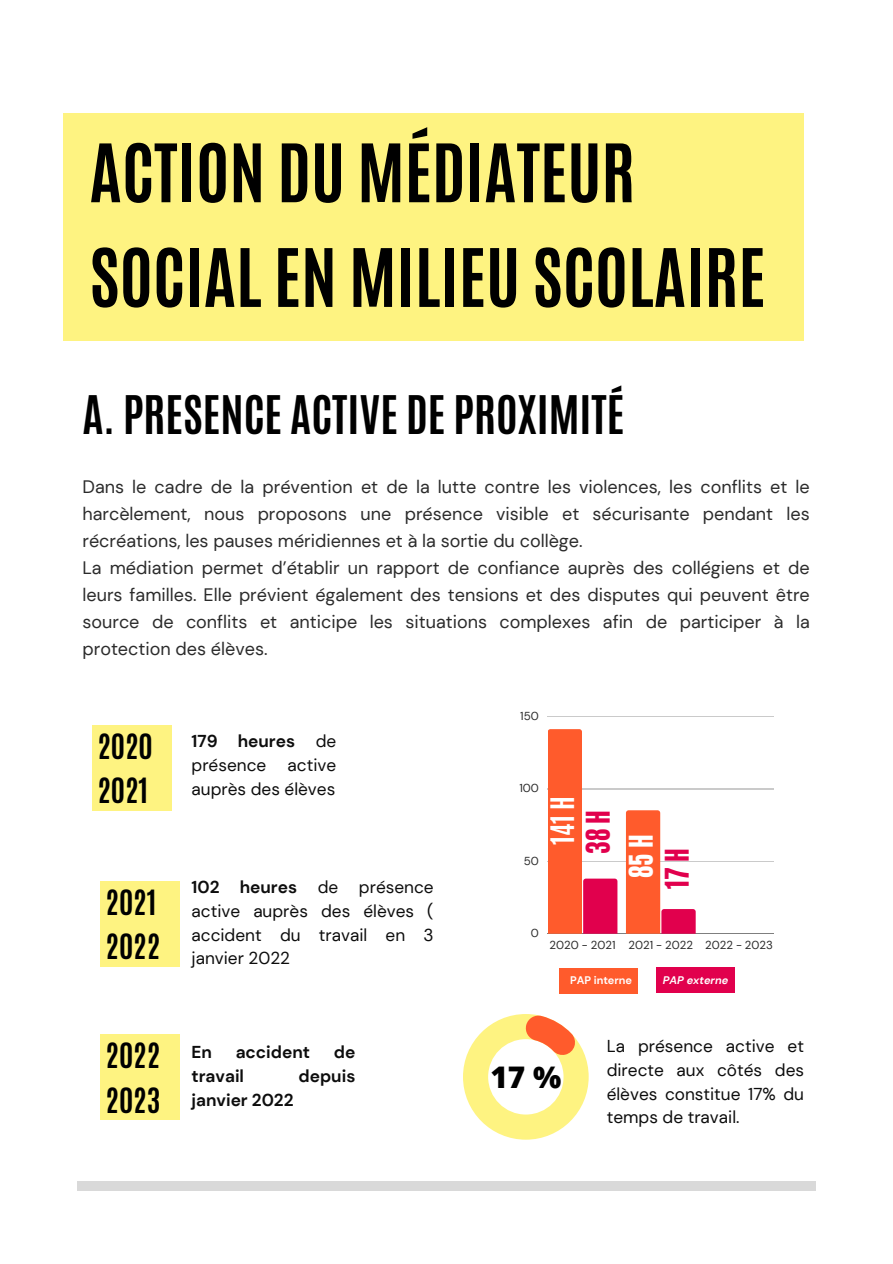
<style>
.page{position:relative;width:893px;height:1264px;background:#fff}
.page>*{position:absolute;margin:0;border:0;box-sizing:border-box;transform-origin:0 0}
.t1{font:700 68.4px/104.7px "Antonio";color:#000}
.t2{font:700 44.4px "Antonio";color:#000}
.t3{font:800 29.7px "Open Sans";color:#000}
.t4{font:700 29.1px "Antonio";color:#000}
.t5{font:27px "CA Generated";letter-spacing:.09em;color:#e1004d}
.t6{font:700 27px "Antonio";color:#fff}
.t7{font:27px "CA Generated";color:#fff}
.t8{font:18px/27px "DM Sans";color:#2b2b2b;text-align:justify}
.t9{font:17.25px/23.7px "DM Sans";color:#0d0d0d;text-align:justify}
.t10{font:700 17.25px "DM Sans";color:#0d0d0d}
.t11{font:11.55px "DM Sans";color:#2b2b2b}
.t12{font:700 10.95px "DM Sans";color:#fff}
.t13{font:italic 700 10.95px "DM Sans";color:#fff}
.s1{font-weight:700}
</style>
<div class="page">
<div style="left:77px;top:1181px;width:738px;height:9px;background:#d9d9d9"></div>
<div style="left:92px;top:725px;width:80px;height:85px;background:#fef381"></div>
<div style="left:100px;top:881px;width:80px;height:85px;background:#fef381"></div>
<div style="left:100px;top:1034px;width:80px;height:85px;background:#fef381"></div>
<svg style="left:463px;top:1014px;width:125px;height:125px"></svg>
<hr style="left:547px;top:716px;width:226px;height:1px;background:#2b2b2b">
<hr style="left:547px;top:788px;width:226px;height:1px;background:#2b2b2b">
<hr style="left:547px;top:861px;width:226px;height:1px;background:#2b2b2b">
<hr style="left:547px;top:933px;width:226px;height:1px;background:#2b2b2b">
<svg style="left:626px;top:810px;width:34px;height:3px"></svg>
<svg style="left:547px;top:729px;width:70px;height:204px"></svg>
<svg style="left:661px;top:909px;width:34px;height:2px"></svg>
<div style="left:63px;top:113px;width:741px;height:228px;background:#fef381"></div>
<div style="left:656px;top:966px;width:79px;height:26px;background:#e1004d"></div>
<div style="left:559px;top:968px;width:79px;height:26px;background:#ff5b2c"></div>
<p class="t1" style="left:89px;top:121px;width:677px">ACTION DU MÉDIATEUR<br>SOCIAL EN MILIEU SCOLAIRE</p>
<p class="t2" style="left:82px;top:383px;width:543px">A. PRESENCE ACTIVE DE PROXIMITÉ</p>
<p class="t8" style="left:82px;top:473px;width:728px">Dans le cadre de la prévention et de la lutte contre les violences, les conflits et le harcèlement, nous proposons une présence visible et sécurisante pendant les récréations, les pauses méridiennes et à la sortie du collège.</p>
<p class="t8" style="left:82px;top:554px;width:728px">La médiation permet d’établir un rapport de confiance auprès des collégiens et de leurs familles. Elle prévient également des tensions et des disputes qui peuvent être source de conflits et anticipe les situations complexes afin de participer à la protection des élèves.</p>
<p class="t4" style="left:97px;top:725px;width:57px">2020</p>
<p class="t4" style="left:97px;top:770px;width:52px">2021</p>
<p class="t4" style="left:105px;top:881px;width:52px">2021</p>
<p class="t4" style="left:105px;top:926px;width:56px">2022</p>
<p class="t4" style="left:105px;top:1035px;width:56px">2022</p>
<p class="t4" style="left:105px;top:1079px;width:56px">2023</p>
<p class="t9" style="left:191px;top:729px;width:146px"><span class="s1">179 heures</span> de présence active auprès des élèves</p>
<p class="t9" style="left:191px;top:875px;width:243px"><span class="s1">102 heures</span> de présence active auprès des élèves ( accident du travail en 3 janvier 2022</p>
<p class="t10" style="left:191px;top:1041px;width:22px">En</p>
<p class="t10" style="left:236px;top:1041px;width:76px">accident</p>
<p class="t10" style="left:334px;top:1041px;width:23px">de</p>
<p class="t10" style="left:191px;top:1064px;width:54px">travail</p>
<p class="t10" style="left:298px;top:1064px;width:58px">depuis</p>
<p class="t10" style="left:191px;top:1088px;width:104px">janvier 2022</p>
<p class="t11" style="left:520px;top:708px;width:20px">150</p>
<p class="t11" style="left:519px;top:780px;width:21px">100</p>
<p class="t11" style="left:523px;top:853px;width:17px">50</p>
<p class="t6" style="left:543px;top:845px;width:50px;rotate:-90deg">141 H</p>
<p class="t5" style="left:578px;top:853px;width:45px;rotate:-90deg">38H</p>
<p class="t7" style="left:621px;top:878px;width:45px;rotate:-90deg">85H</p>
<p class="t5" style="left:657px;top:888px;width:41px;rotate:-90deg">17H</p>
<p class="t11" style="left:531px;top:925px;width:10px">0</p>
<p class="t11" style="left:549px;top:938px;width:67px">2020 - 2021</p>
<p class="t11" style="left:628px;top:938px;width:66px">2021 - 2022</p>
<p class="t11" style="left:705px;top:938px;width:69px">2022 - 2023</p>
<p class="t12" style="left:570px;top:973px;width:64px">PAP interne</p>
<p class="t13" style="left:662px;top:973px;width:67px">PAP externe</p>
<p class="t3" style="left:490px;top:1056px;width:72px">17 %</p>
<p class="t9" style="left:606px;top:1034px;width:199px">La présence active et directe aux côtés des élèves constitue 17% du temps de travail.</p>
</div>
